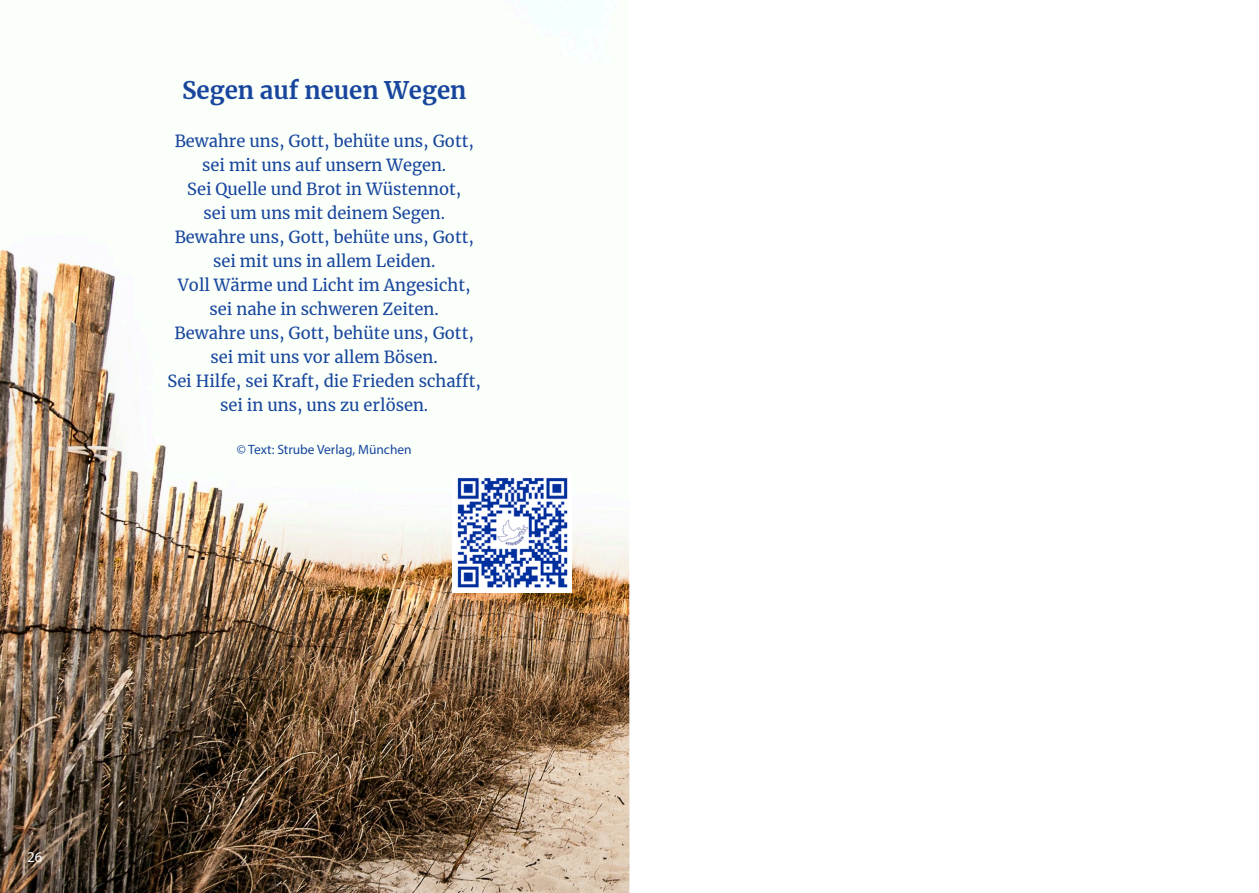
<style>
.page{position:relative;width:1259px;height:893px;background:#fff}
.page>*{position:absolute;margin:0;border:0;box-sizing:border-box;transform-origin:0 0}
.t1{font:700 24px "Merriweather";color:#18469d}
.t2{font:16.5px/24px "Merriweather";color:#18469d;text-align:center}
.t3{font:15px "Myriad Pro";color:#fff}
.t4{font:13.5px "Myriad Pro";color:#18469d}
</style>
<div class="page">
<img style="left:0;top:249px;width:629px;height:644px">
<img style="left:453px;top:474px;width:118px;height:118px">
<h1 class="t1" style="left:182px;top:74px;width:286px">Segen auf neuen Wegen</h1>
<p class="t2" style="left:167px;top:129px;width:315px">Bewahre uns, Gott, behüte uns, Gott, sei mit uns auf unsern Wegen.<br>Sei Quelle und Brot in Wüstennot,<br>sei um uns mit deinem Segen.<br>Bewahre uns, Gott, behüte uns, Gott, sei mit uns in allem Leiden.<br>Voll Wärme und Licht im Angesicht, sei nahe in schweren Zeiten.<br>Bewahre uns, Gott, behüte uns, Gott, sei mit uns vor allem Bösen.<br>Sei Hilfe, sei Kraft, die Frieden schafft, sei in uns, uns zu erlösen.</p>
<p class="t4" style="left:237px;top:441px;width:176px">© Text: Strube Verlag, München</p>
<p class="t3" style="left:27px;top:847px;width:17px">26</p>
</div>
